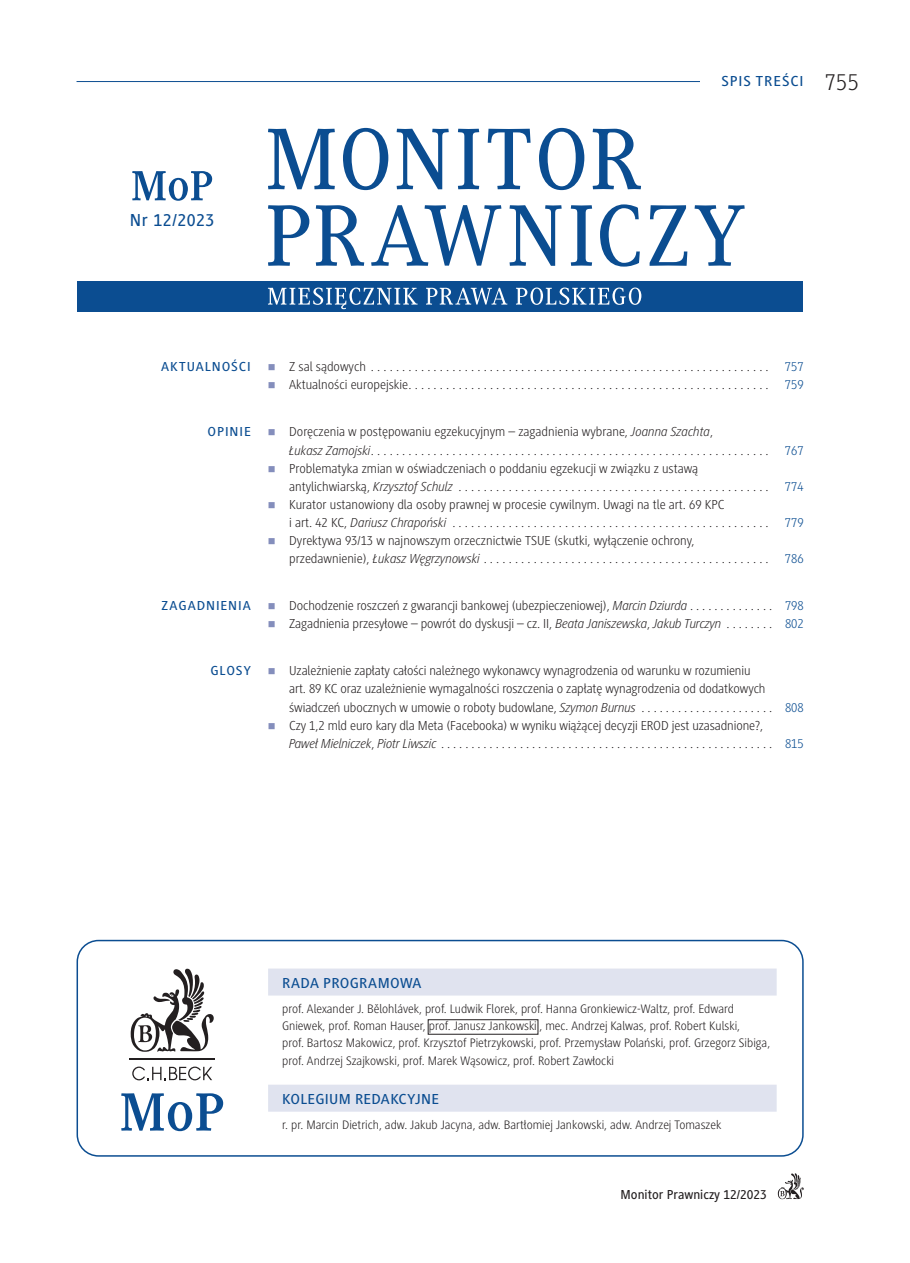
<style>
.page{position:relative;width:910px;height:1263px;background:#fff}
.page>*{position:absolute;margin:0;border:0;box-sizing:border-box;transform-origin:0 0}
.t1{font:500 18px "Generis Sans Pro";letter-spacing:.03em;color:#0b4d91}
.t2{font:500 15px "Generis Sans Pro";letter-spacing:.02em;color:#0b4d91;scale:1.05 1}
.t3{font:500 15px "Generis Sans Pro";letter-spacing:.06em;color:#0b4d91;scale:1.05 1}
.t4{font:300 13.5px/18.1px "Generis Sans Pro";letter-spacing:-.005em;color:#231f20}
.t5{font:500 13.5px "Generis Sans Pro";letter-spacing:.065em;color:#0b4d91;scale:1.05 1}
.t6{font:500 13.5px "Generis Sans Pro";color:#231f20}
.t7{font:300 13.5px "Generis Sans Pro";letter-spacing:-.005em;color:#0b4d91}
.t8{font:300 12.75px/17.1px "Generis Sans Pro";color:#231f20}
.s1{font-weight:300;font-size:24px;color:#231f20}
.s2{color:#848ebc}
.s3{color:#0b4d91}
.s4{font-style:italic}
</style>
<div class="page">
<div style="left:77px;top:281px;width:726px;height:31px;background:#0b4d91"></div>
<hr style="left:77px;top:81px;width:725px;height:1px;background:#0b4d91">
<div style="left:700px;top:64px;width:104px;height:34px;background:#fff"></div>
<svg style="left:778px;top:1173px;width:26px;height:26px"></svg>
<div style="left:268px;top:968px;width:509px;height:27px;background:#e0e3ef"></div>
<div style="left:268px;top:1085px;width:509px;height:27px;background:#e0e3ef"></div>
<div style="left:77px;top:940px;width:727px;height:217px;border:2px solid #0b4d91;border-radius:21px"></div>
<svg style="left:268px;top:287px;width:373px;height:22px"></svg>
<svg style="left:268px;top:204px;width:477px;height:63px"></svg>
<svg style="left:268px;top:128px;width:373px;height:62px"></svg>
<svg style="left:131px;top:969px;width:83px;height:83px"></svg>
<svg style="left:132px;top:1066px;width:80px;height:14px"></svg>
<hr style="left:130px;top:1059px;width:85px;height:1px;background:#231f20">
<svg style="left:121px;top:1093px;width:102px;height:38px"></svg>
<svg style="left:132px;top:171px;width:80px;height:30px"></svg>
<div style="left:428px;top:1019px;width:110px;height:15px;border:1px solid #231f20"></div>
<h1 class="t1" style="left:130px;top:210px;width:86px">Nr 12/2023</h1>
<p class="t3" style="left:721px;top:73px;width:132px">SPIS TREŚCI <span class="s1">755</span></p>
<p class="t5" style="left:161px;top:359px;width:87px">AKTUALNOŚCI</p>
<p class="t4" style="left:268px;top:358px;width:537px"><span class="s2">■</span> Z sal sądowych . . . . . . . . . . . . . . . . . . . . . . . . . . . . . . . . . . . . . . . . . . . . . . . . . . . . . . . . . . . . . . . . <span class="s3">757</span></p>
<p class="t4" style="left:268px;top:376px;width:537px"><span class="s2">■</span> Aktualności europejskie . . . . . . . . . . . . . . . . . . . . . . . . . . . . . . . . . . . . . . . . . . . . . . . . . . . . . . . . . . <span class="s3">759</span></p>
<p class="t5" style="left:208px;top:424px;width:43px">OPINIE</p>
<p class="t4" style="left:289px;top:423px;width:516px;text-indent:-21px"><span class="s2">■</span> Doręczenia w postępowaniu egzekucyjnym – zagadnienia wybrane, <span class="s4">Joanna Szachta</span>,<br><span class="s4">Łukasz Zamojski</span> . . . . . . . . . . . . . . . . . . . . . . . . . . . . . . . . . . . . . . . . . . . . . . . . . . . . . . . . . . . . . . . . <span class="s3">767</span></p>
<p class="t4" style="left:289px;top:459px;width:516px;text-indent:-21px"><span class="s2">■</span> Problematyka zmian w oświadczeniach o poddaniu egzekucji w związku z ustawą<br>antylichwiarską, <span class="s4">Krzysztof Schulz</span> . . . . . . . . . . . . . . . . . . . . . . . . . . . . . . . . . . . . . . . . . . . . . . . . . . <span class="s3">774</span></p>
<p class="t4" style="left:289px;top:495px;width:516px;text-indent:-21px"><span class="s2">■</span> Kurator ustanowiony dla osoby prawnej w procesie cywilnym. Uwagi na tle art. 69 KPC<br>i art. 42 KC, <span class="s4">Dariusz Chrapoński</span> . . . . . . . . . . . . . . . . . . . . . . . . . . . . . . . . . . . . . . . . . . . . . . . . . . . <span class="s3">779</span></p>
<p class="t4" style="left:289px;top:532px;width:516px;text-indent:-21px"><span class="s2">■</span> Dyrektywa 93/13 w najnowszym orzecznictwie TSUE (skutki, wyłączenie ochrony,<br>przedawnienie), <span class="s4">Łukasz Węgrzynowski</span> . . . . . . . . . . . . . . . . . . . . . . . . . . . . . . . . . . . . . . . . . . . . . . <span class="s3">786</span></p>
<p class="t5" style="left:162px;top:598px;width:87px">ZAGADNIENIA</p>
<p class="t4" style="left:268px;top:597px;width:500px"><span class="s2">■</span> Dochodzenie roszczeń z gwarancji bankowej (ubezpieczeniowej), <span class="s4">Marcin Dziurda</span> . . . . . . . . . . . . .</p>
<p class="t7" style="left:785px;top:598px;width:20px">798</p>
<p class="t4" style="left:268px;top:615px;width:500px"><span class="s2">■</span> Zagadnienia przesyłowe – powrót do dyskusji – cz. II, <span class="s4">Beata Janiszewska</span>, <span class="s4">Jakub Turczyn</span> . . . . . . .</p>
<p class="t7" style="left:785px;top:616px;width:20px">802</p>
<p class="t5" style="left:210px;top:663px;width:40px">GLOSY</p>
<p class="t4" style="left:289px;top:662px;width:478px;text-indent:-21px"><span class="s2">■</span> Uzależnienie zapłaty całości należnego wykonawcy wynagrodzenia od warunku w rozumieniu art. 89 KC oraz uzależnienie wymagalności roszczenia o zapłatę wynagrodzenia od dodatkowych świadczeń ubocznych w umowie o roboty budowlane, <span class="s4">Szymon Burnus</span> . . . . . . . . . . . . . . . . . . . . .</p>
<p class="t7" style="left:785px;top:700px;width:20px">808</p>
<p class="t4" style="left:268px;top:716px;width:500px;text-align:right"><span class="s2">■</span> Czy 1,2 mld euro kary dla Meta (Facebooka) w wyniku wiążącej decyzji EROD jest uzasadnione?,<br><span class="s4">Paweł Mielniczek</span>, <span class="s4">Piotr Liwszic</span> . . . . . . . . . . . . . . . . . . . . . . . . . . . . . . . . . . . . . . . . . . . . . . . . . . . . . .</p>
<p class="t7" style="left:785px;top:736px;width:20px">815</p>
<p class="t2" style="left:282px;top:974px;width:134px">RADA PROGRAMOWA</p>
<p class="t8" style="left:282px;top:1000px;width:490px">prof. Alexander J. Bělohlávek, prof. Ludwik Florek, prof. Hanna Gronkiewicz-Waltz, prof. Edward Gniewek, prof. Roman Hauser, prof. Janusz Jankowski , mec. Andrzej Kalwas, prof. Robert Kulski,<br>prof. Bartosz Makowicz, prof. Krzysztof Pietrzykowski, prof. Przemysław Polański, prof. Grzegorz Sibiga, prof. Andrzej Szajkowski, prof. Marek Wąsowicz, prof. Robert Zawłocki</p>
<p class="t2" style="left:282px;top:1091px;width:151px">KOLEGIUM REDAKCYJNE</p>
<p class="t8" style="left:282px;top:1117px;width:441px">r. pr. Marcin Dietrich, adw. Jakub Jacyna, adw. Bartłomiej Jankowski, adw. Andrzej Tomaszek</p>
<p class="t6" style="left:621px;top:1187px;width:148px">Monitor Prawniczy 12/2023</p>
</div>
